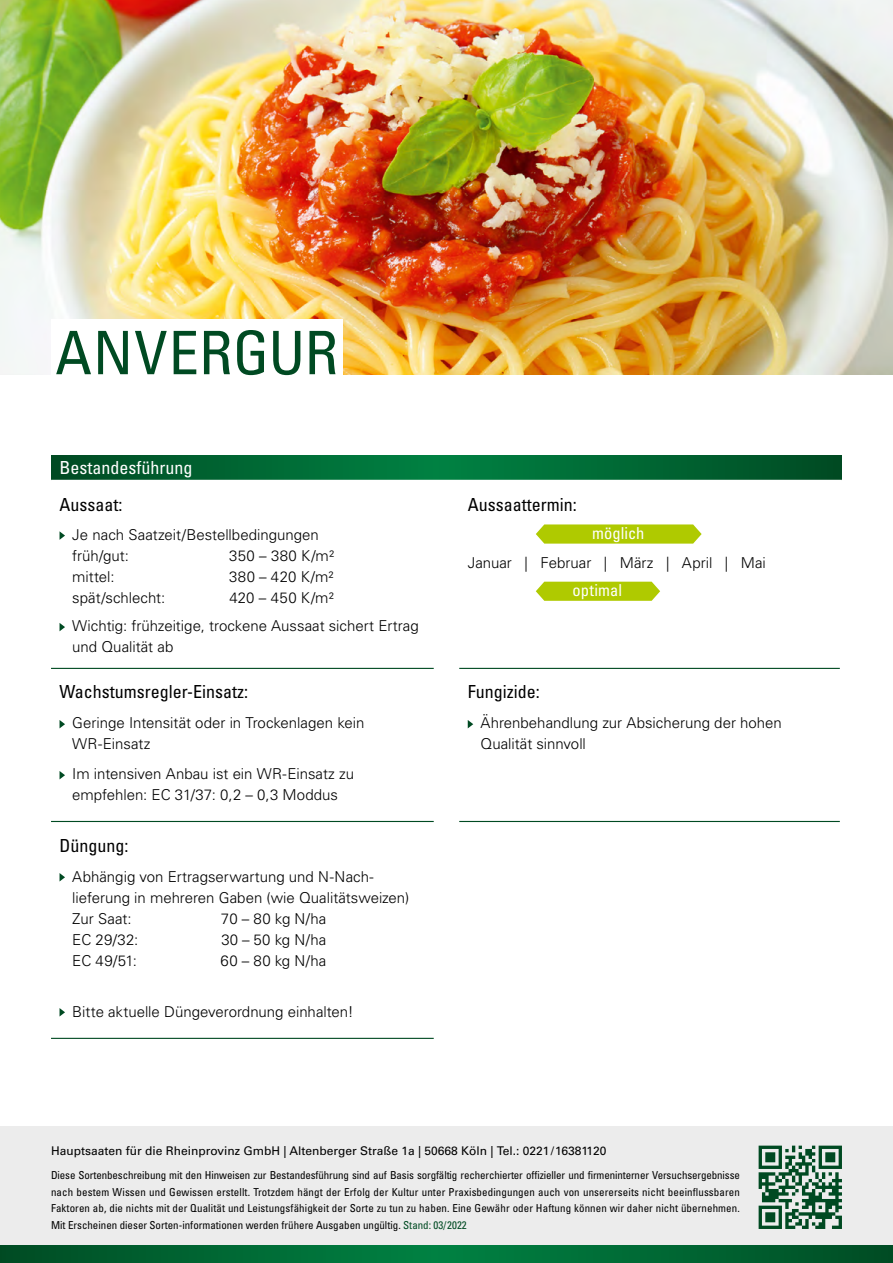
<style>
.page{position:relative;width:893px;height:1263px;background:#fff}
.page>*{position:absolute;margin:0;border:0;box-sizing:border-box;transform-origin:0 0}
.t1{font:condensed 60px "Univers LT Std";letter-spacing:.005em;color:#004a22}
.t2{font:condensed 18px "Univers LT Std";color:#000}
.t3{font:condensed 18px "Univers LT Std";color:#fff}
.t4{font:condensed 16.5px "Univers LT Std";color:#fff}
.t5{font:300 15px/21px "Univers LT Std";color:#000}
.t6{font:12px "Univers LT Std";color:#000}
.t7{font:condensed 10.95px/16.5px "Univers LT Std";color:#000;text-align:justify}
.s1{color:#004a22}
</style>
<div class="page">
<hr style="left:459px;top:668px;width:381px;height:1px;background:#004a22">
<hr style="left:459px;top:821px;width:381px;height:1px;background:#004a22">
<svg style="left:468px;top:720px;width:5px;height:8px"></svg>
<div style="left:0;top:1127px;width:893px;height:119px;background:#ececec"></div>
<img style="left:0;top:0;width:893px;height:374px">
<div style="left:51px;top:319px;width:291px;height:55px;background:#fff"></div>
<hr style="left:51px;top:821px;width:383px;height:1px;background:#004a22">
<hr style="left:51px;top:1038px;width:383px;height:1px;background:#004a22">
<hr style="left:51px;top:668px;width:383px;height:1px;background:#004a22">
<svg style="left:60px;top:531px;width:5px;height:9px"></svg>
<svg style="left:60px;top:623px;width:5px;height:8px"></svg>
<svg style="left:60px;top:720px;width:5px;height:8px"></svg>
<svg style="left:60px;top:771px;width:5px;height:8px"></svg>
<svg style="left:60px;top:873px;width:5px;height:8px"></svg>
<svg style="left:60px;top:1008px;width:5px;height:8px"></svg>
<svg style="left:536px;top:524px;width:166px;height:20px;background:#b6ce17"></svg>
<svg style="left:536px;top:582px;width:124px;height:19px;background:#b4cd12"></svg>
<svg style="left:51px;top:455px;width:791px;height:25px;background:#026734"></svg>
<svg style="left:0;top:1246px;width:893px;height:17px;background:#063"></svg>
<svg style="left:759px;top:1145px;width:83px;height:84px"></svg>
<h1 class="t1" style="left:55px;top:315px;width:284px">ANVERGUR</h1>
<p class="t3" style="left:60px;top:456px;width:134px">Bestandesführung</p>
<p class="t2" style="left:60px;top:493px;width:64px">Aussaat:</p>
<p class="t5" style="left:72px;top:524px;width:248px">Je nach Saatzeit/Bestellbedingungen früh/gut:</p>
<p class="t5" style="left:229px;top:545px;width:106px">350 – 380 K/m²</p>
<p class="t5" style="left:72px;top:566px;width:44px">mittel:</p>
<p class="t5" style="left:229px;top:566px;width:106px">380 – 420 K/m²</p>
<p class="t5" style="left:72px;top:587px;width:95px">spät/schlecht:</p>
<p class="t5" style="left:72px;top:583px;width:348px;line-height:28.5px;text-indent:157px">420 – 450 K/m²<br>Wichtig: frühzeitige, trockene Aussaat sichert Ertrag</p>
<p class="t5" style="left:72px;top:636px;width:103px">und Qualität ab</p>
<p class="t2" style="left:60px;top:681px;width:190px">Wachstumsregler-Einsatz:</p>
<p class="t5" style="left:72px;top:713px;width:294px">Geringe Intensität oder in Trockenlagen kein<br>WR-Einsatz</p>
<p class="t5" style="left:72px;top:764px;width:283px">Im intensiven Anbau ist ein WR-Einsatz zu empfehlen: EC 31/37: 0,2 – 0,3 Moddus</p>
<p class="t2" style="left:60px;top:834px;width:70px">Düngung:</p>
<p class="t5" style="left:72px;top:866px;width:338px">Abhängig von Ertragserwartung und N-Nach&shy;lieferung in mehreren Gaben (wie Qualitätsweizen)<br>Zur Saat:</p>
<p class="t5" style="left:221px;top:908px;width:107px">70 – 80 kg N/ha</p>
<p class="t5" style="left:72px;top:929px;width:68px">EC 29/32:</p>
<p class="t5" style="left:221px;top:929px;width:106px">30 – 50 kg N/ha</p>
<p class="t5" style="left:72px;top:950px;width:66px">EC 49/51:</p>
<p class="t5" style="left:220px;top:950px;width:107px">60 – 80 kg N/ha</p>
<p class="t5" style="left:72px;top:1001px;width:283px">Bitte aktuelle Düngeverordnung einhalten!</p>
<p class="t2" style="left:468px;top:493px;width:110px">Aussaattermin:</p>
<p class="t4" style="left:592px;top:522px;width:54px">möglich</p>
<p class="t5" style="left:468px;top:552px;width:300px">Januar | Februar | März | April | Mai</p>
<p class="t4" style="left:573px;top:580px;width:51px">optimal</p>
<p class="t2" style="left:468px;top:681px;width:73px">Fungizide:</p>
<p class="t5" style="left:480px;top:713px;width:303px">Ährenbehandlung zur Absicherung der hohen<br>Qualität sinnvoll</p>
<p class="t6" style="left:51px;top:1144px;width:557px">Hauptsaaten für die Rheinprovinz GmbH | Altenberger Straße 1a | 50668 Köln | Tel.: 0221/16381120</p>
<p class="t7" style="left:51px;top:1167px;width:690px">Diese Sortenbeschreibung mit den Hinweisen zur Bestandesführung sind auf Basis sorgfältig recherchierter offizieller und firmeninterner Versuchsergebnisse nach bestem Wissen und Gewissen erstellt. Trotzdem hängt der Erfolg der Kultur unter Praxisbedingungen auch von unsererseits nicht beeinflussbaren Faktoren ab, die nichts mit der Qualität und Leistungsfähigkeit der Sorte zu tun zu haben. Eine Gewähr oder Haftung können wir daher nicht übernehmen.<br>Mit Erscheinen dieser Sorten-informationen werden frühere Ausgaben ungültig. <span class="s1">Stand: 03/2022</span></p>
</div>
